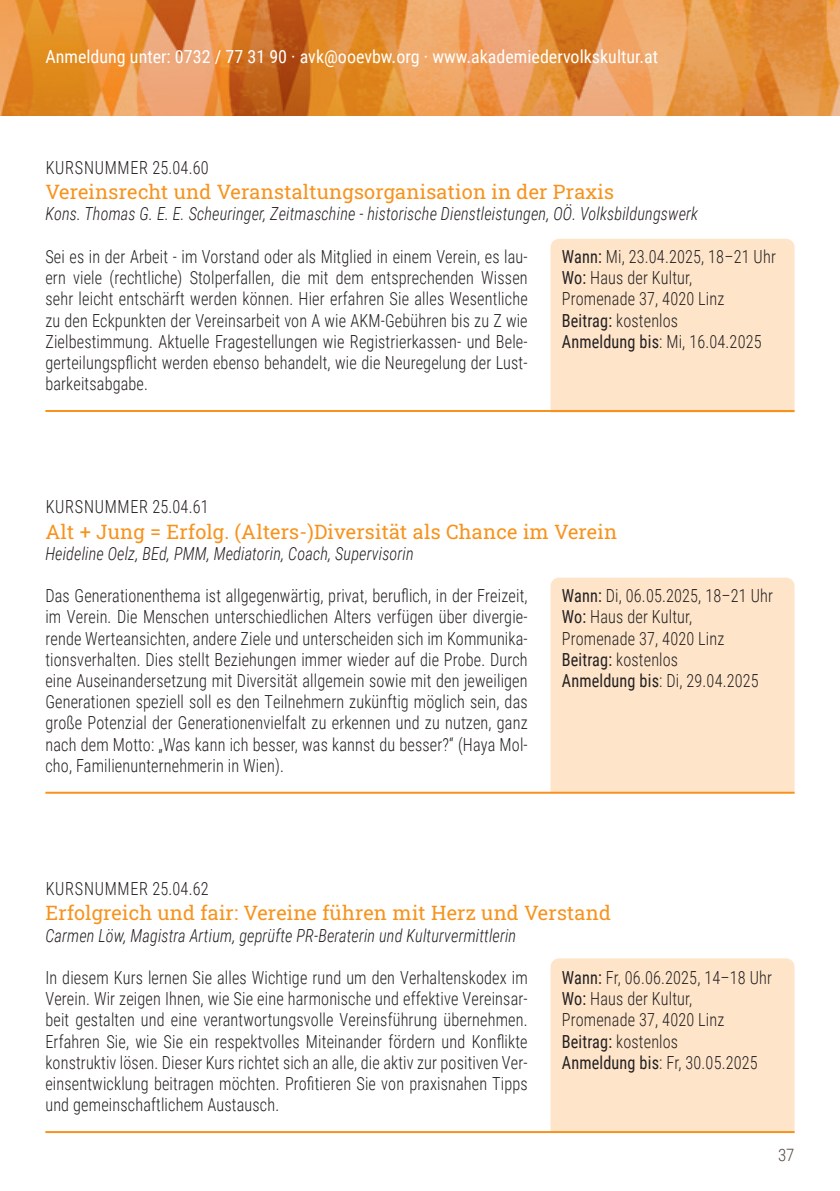
<style>
.page{position:relative;width:840px;height:1191px;background:#fff}
.page>*{position:absolute;margin:0;border:0;box-sizing:border-box;transform-origin:0 0}
.t1{font:20px "Roboto Slab";letter-spacing:.01em;color:#f7931d}
.t2{font:300 18px/21.2px "Roboto Condensed";letter-spacing:.01em;color:#231f20;text-align:justify;scale:.9 1}
.t3{font:italic 300 18px "Roboto Condensed";letter-spacing:.01em;color:#231f20;scale:.9 1}
.t4{font:18px "Roboto Condensed";color:#fff}
.t5{font:300 18px "Roboto Condensed";letter-spacing:.045em;color:#231f20;scale:.9 1}
.t6{font:300 17px "Roboto Condensed";color:#574641}
.s1{font-weight:400}
</style>
<div class="page">
<img style="left:0;top:0;width:839px;height:115px">
<div style="left:550px;top:239px;width:244px;height:171px;background:#fee5ca"></div>
<div style="left:550px;top:577px;width:244px;height:214px;background:#fee5ca"></div>
<div style="left:550px;top:958px;width:244px;height:173px;background:#fee5ca"></div>
<hr style="left:45px;top:410px;width:749px;height:2px;background:#f7931d">
<hr style="left:45px;top:791px;width:749px;height:2px;background:#f7931d">
<hr style="left:45px;top:1131px;width:749px;height:2px;background:#f7931d">
<p class="t4" style="left:45px;top:44px;width:614px">Anmeldung unter: 0732 / 77 31 90 · avk@ooevbw.org · www.akademiedervolkskultur.at</p>
<p class="t5" style="left:46px;top:155px;width:182px">KURSNUMMER 25.04.60</p>
<p class="t1" style="left:45px;top:178px;width:570px">Vereinsrecht und Veranstaltungsorganisation in der Praxis</p>
<p class="t3" style="left:45px;top:201px;width:726px">Kons. Thomas G. E. E. Scheuringer, Zeitmaschine - historische Dienstleistungen, OÖ. Volksbildungswerk</p>
<p class="t2" style="left:45px;top:245px;width:537px">Sei es in der Arbeit - im Vorstand oder als Mitglied in einem Verein, es lau&shy;ern viele (rechtliche) Stolperfallen, die mit dem entsprechenden Wissen sehr leicht entschärft werden können. Hier erfahren Sie alles Wesentliche zu den Eckpunkten der Vereinsarbeit von A wie AKM-Gebühren bis zu Z wie Zielbestimmung. Aktuelle Fragestellungen wie Registrierkassen- und Bele&shy;gerteilungspflicht werden ebenso behandelt, wie die Neuregelung der Lust&shy;barkeitsabgabe.</p>
<p class="t2" style="left:561px;top:245px;width:239px;text-align:left"><span class="s1">Wann:</span> Mi, 23.04.2025, 18–21 Uhr<br><span class="s1">Wo:</span> Haus der Kultur,<br>Promenade 37, 4020 Linz<br><span class="s1">Beitrag:</span> kostenlos<br><span class="s1">Anmeldung bis</span>: Mi, 16.04.2025</p>
<p class="t5" style="left:46px;top:494px;width:182px">KURSNUMMER 25.04.61</p>
<p class="t1" style="left:45px;top:517px;width:573px">Alt + Jung = Erfolg. (Alters-)Diversität als Chance im Verein</p>
<p class="t3" style="left:45px;top:541px;width:410px">Heideline Oelz, BEd, PMM, Mediatorin, Coach, Supervisorin</p>
<p class="t2" style="left:45px;top:584px;width:537px">Das Generationenthema ist allgegenwärtig, privat, beruflich, in der Freizeit, im Verein. Die Menschen unterschiedlichen Alters verfügen über divergie&shy;rende Werteansichten, andere Ziele und unterscheiden sich im Kommunika&shy;tionsverhalten. Dies stellt Beziehungen immer wieder auf die Probe. Durch eine Auseinandersetzung mit Diversität allgemein sowie mit den jeweiligen Generationen speziell soll es den Teilnehmern zukünftig möglich sein, das große Potenzial der Generationenvielfalt zu erkennen und zu nutzen, ganz nach dem Motto: „Was kann ich besser, was kannst du besser?“ (Haya Mol&shy;cho, Familienunternehmerin in Wien).</p>
<p class="t2" style="left:561px;top:584px;width:236px;text-align:left"><span class="s1">Wann:</span> Di, 06.05.2025, 18–21 Uhr<br><span class="s1">Wo:</span> Haus der Kultur,<br>Promenade 37, 4020 Linz<br><span class="s1">Beitrag:</span> kostenlos<br><span class="s1">Anmeldung bis</span>: Di, 29.04.2025</p>
<p class="t5" style="left:46px;top:876px;width:182px">KURSNUMMER 25.04.62</p>
<p class="t1" style="left:45px;top:899px;width:566px">Erfolgreich und fair: Vereine führen mit Herz und Verstand</p>
<p class="t3" style="left:45px;top:922px;width:524px">Carmen Löw, Magistra Artium, geprüfte PR-Beraterin und Kulturvermittlerin</p>
<p class="t2" style="left:45px;top:966px;width:537px">In diesem Kurs lernen Sie alles Wichtige rund um den Verhaltenskodex im Verein. Wir zeigen Ihnen, wie Sie eine harmonische und effektive Vereinsar&shy;beit gestalten und eine verantwortungsvolle Vereinsführung übernehmen.<br>Erfahren Sie, wie Sie ein respektvolles Miteinander fördern und Konflikte konstruktiv lösen. Dieser Kurs richtet sich an alle, die aktiv zur positiven Ver&shy;einsentwicklung beitragen möchten. Profitieren Sie von praxisnahen Tipps und gemeinschaftlichem Austausch.</p>
<p class="t2" style="left:561px;top:966px;width:235px;text-align:left"><span class="s1">Wann:</span> Fr, 06.06.2025, 14–18 Uhr<br><span class="s1">Wo:</span> Haus der Kultur,<br>Promenade 37, 4020 Linz<br><span class="s1">Beitrag:</span> kostenlos<br><span class="s1">Anmeldung bis</span>: Fr, 30.05.2025</p>
<p class="t6" style="left:777px;top:1142px;width:18px">37</p>
</div>
